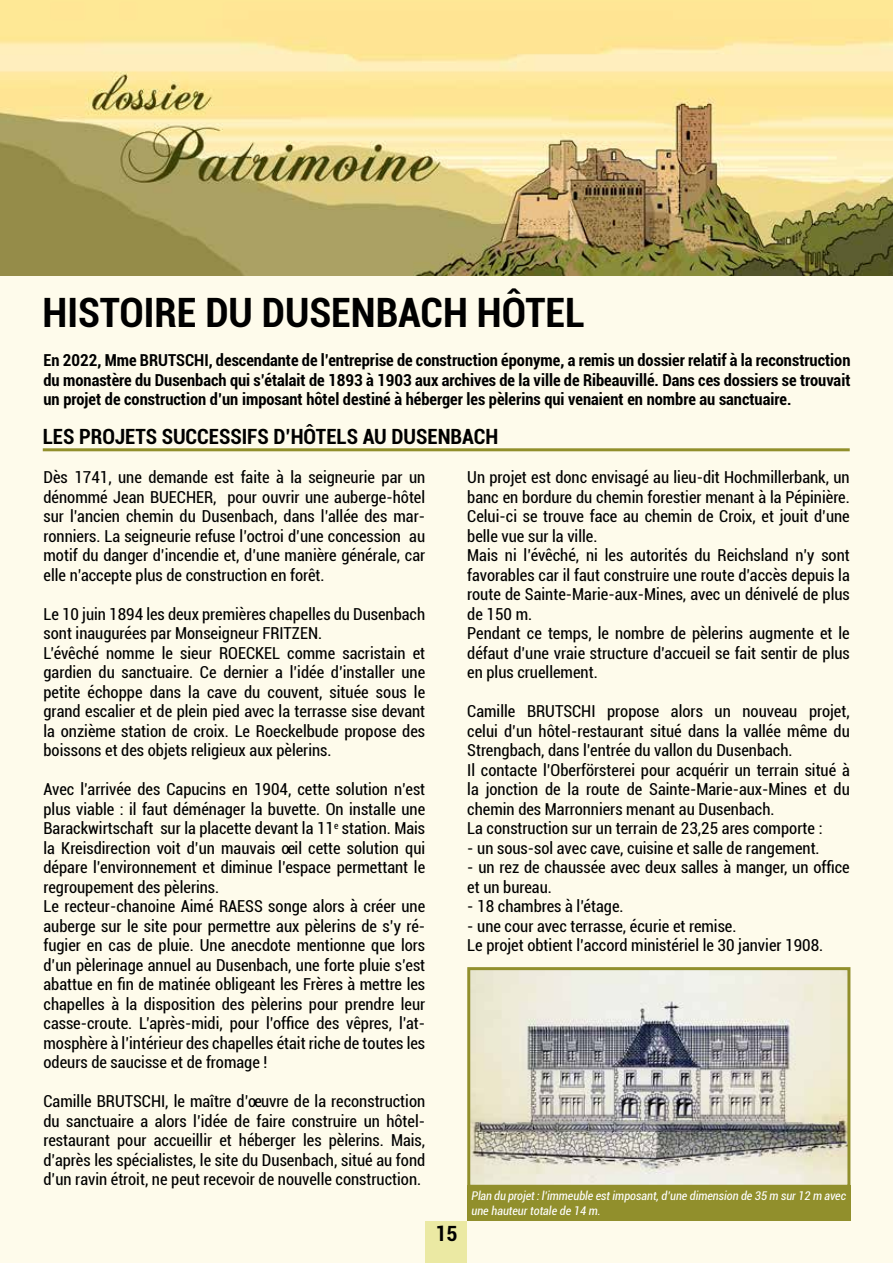
<style>
.page{position:relative;width:893px;height:1263px;background:#fff}
.page>*{position:absolute;margin:0;border:0;box-sizing:border-box;transform-origin:0 0}
.t1{font:700 condensed 40.5px "Roboto";color:#000}
.t2{font:700 condensed 21px "Roboto";color:#000}
.t3{font:condensed 16.5px/19.5px "Roboto";color:#000}
.t4{font:700 condensed 16.5px/19.5px "Roboto";color:#000;text-align:justify}
.t5{font:italic condensed 12px/15px "Roboto";color:#fff}
</style>
<div class="page">
<div style="left:425px;top:1220px;width:43px;height:43px;background:#ebe9a3"></div>
<img style="left:0;top:0;width:893px;height:276px">
<div style="left:0;top:276px;width:893px;height:944px;background:#fefbeb"></div>
<div style="left:0;top:1220px;width:425px;height:43px;background:#fefbeb"></div>
<div style="left:468px;top:1220px;width:425px;height:43px;background:#fefbeb"></div>
<hr style="left:43px;top:448px;width:807px;height:3px;background:#918f2c">
<img style="left:471px;top:971px;width:375px;height:213px">
<div style="left:467px;top:967px;width:383px;height:221px;border:3px solid #918f2c"></div>
<div style="left:467px;top:1185px;width:383px;height:35px;background:#918f2c"></div>
<h1 class="t1" style="left:43px;top:284px;width:544px">HISTOIRE DU DUSENBACH HÔTEL</h1>
<p class="t4" style="left:44px;top:350px;width:808px">En 2022, Mme BRUTSCHI, descendante de l’entreprise de construction éponyme, a remis un dossier relatif à la reconstruction du monastère du Dusenbach qui s’étalait de 1893 à 1903 aux archives de la ville de Ribeauvillé. Dans ces dossiers se trouvait un projet de construction d’un imposant hôtel destiné à héberger les pèlerins qui venaient en nombre au sanctuaire.</p>
<p class="t2" style="left:43px;top:422px;width:457px">LES PROJETS SUCCESSIFS D’HÔTELS AU DUSENBACH</p>
<p class="t3" style="left:44px;top:467px;width:383px;text-align:justify">Dès 1741, une demande est faite à la seigneurie par un dénommé Jean BUECHER, pour ouvrir une auberge-hôtel sur l’ancien chemin du Dusenbach, dans l’allée des mar&shy;ronniers. La seigneurie refuse l’octroi d’une concession au motif du danger d’incendie et, d’une manière générale, car elle n’accepte plus de construction en forêt.</p>
<p class="t3" style="left:44px;top:603px;width:383px">Le 10 juin 1894 les deux premières chapelles du Dusenbach sont inaugurées par Monseigneur FRITZEN.<br>L’évêché nomme le sieur ROECKEL comme sacristain et gardien du sanctuaire. Ce dernier a l’idée d’installer une petite échoppe dans la cave du couvent, située sous le grand escalier et de plein pied avec la terrasse sise devant la onzième station de croix. Le Roeckelbude propose des boissons et des objets religieux aux pèlerins.</p>
<p class="t3" style="left:44px;top:779px;width:383px">Avec l’arrivée des Capucins en 1904, cette solution n’est plus viable : il faut déménager la buvette. On installe une Barackwirtschaft sur la placette devant la 11<sup>e</sup> station. Mais la Kreisdirection voit d’un mauvais œil cette solution qui dépare l’environnement et diminue l’espace permettant le regroupement des pèlerins.<br>Le recteur-chanoine Aimé RAESS songe alors à créer une auberge sur le site pour permettre aux pèlerins de s’y ré&shy;fugier en cas de pluie. Une anecdote mentionne que lors d’un pèlerinage annuel au Dusenbach, une forte pluie s’est abattue en fin de matinée obligeant les Frères à mettre les chapelles à la disposition des pèlerins pour prendre leur casse-croute. L’après-midi, pour l’office des vêpres, l’at&shy;mosphère à l’intérieur des chapelles était riche de toutes les odeurs de saucisse et de fromage !</p>
<p class="t3" style="left:44px;top:1091px;width:383px;text-align:justify">Camille BRUTSCHI, le maître d’œuvre de la reconstruction du sanctuaire a alors l’idée de faire construire un hôtel&shy;restaurant pour accueillir et héberger les pèlerins. Mais, d’après les spécialistes, le site du Dusenbach, situé au fond d’un ravin étroit, ne peut recevoir de nouvelle construction.</p>
<p class="t3" style="left:467px;top:467px;width:384px">Un projet est donc envisagé au lieu-dit Hochmillerbank, un banc en bordure du chemin forestier menant à la Pépinière.<br>Celui-ci se trouve face au chemin de Croix, et jouit d’une belle vue sur la ville.<br>Mais ni l’évêché, ni les autorités du Reichsland n’y sont favorables car il faut construire une route d’accès depuis la route de Sainte-Marie-aux-Mines, avec un dénivelé de plus de 150 m.<br>Pendant ce temps, le nombre de pèlerins augmente et le défaut d’une vraie structure d’accueil se fait sentir de plus en plus cruellement.</p>
<p class="t3" style="left:467px;top:701px;width:384px">Camille BRUTSCHI propose alors un nouveau projet, celui d’un hôtel-restaurant situé dans la vallée même du Strengbach, dans l’entrée du vallon du Dusenbach.<br>Il contacte l’Oberförsterei pour acquérir un terrain situé à la jonction de la route de Sainte-Marie-aux-Mines et du chemin des Marronniers menant au Dusenbach.<br>La construction sur un terrain de 23,25 ares comporte :</p>
<p class="t3" style="left:467px;top:837px;width:354px">- un sous-sol avec cave, cuisine et salle de rangement.</p>
<p class="t3" style="left:467px;top:857px;width:384px">- un rez de chaussée avec deux salles à manger, un office et un bureau.</p>
<p class="t3" style="left:467px;top:896px;width:158px">- 18 chambres à l’étage.</p>
<p class="t3" style="left:467px;top:915px;width:358px">- une cour avec terrasse, écurie et remise.<br>Le projet obtient l’accord ministériel le 30 janvier 1908.</p>
<p class="t2" style="left:435px;top:1219px;width:24px">15</p>
<p class="t5" style="left:471px;top:1187px;width:376px">Plan du projet : l’immeuble est imposant, d’une dimension de 35 m sur 12 m avec une hauteur totale de 14 m.</p>
</div>
